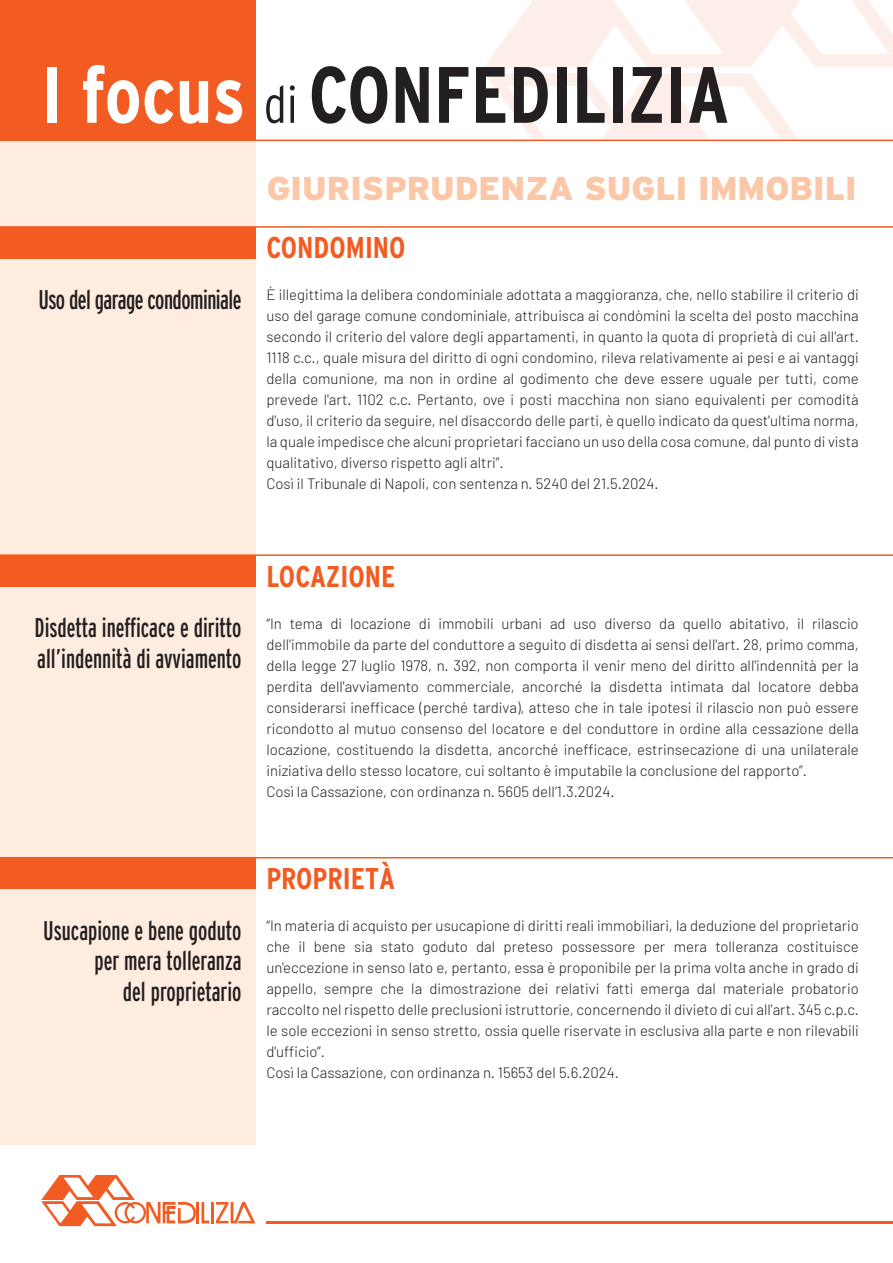
<style>
.page{position:relative;width:893px;height:1263px;background:#fff}
.page>*{position:absolute;margin:0;border:0;box-sizing:border-box;transform-origin:0 0}
.t1{font:700 condensed 79.65px "Interstate";color:#231f20}
.t2{font:900 33px "Interstate";color:#fbc7a7}
.t3{font:700 condensed 30px "Interstate";color:#f25b21}
.t4{font:extra-condensed 27px/30.5px "Interstate";color:#231f20}
.t5{font:extra-condensed 27px "Interstate";letter-spacing:-.02em;color:#231f20}
.t6{font:300 15px/21px "Barlow";color:#231f20}
.s1{color:#fff}
.s2{font-weight:300;font-size:51.75px}
</style>
<div class="page">
<div style="left:0;top:0;width:255px;height:1144px;background:#feecdf"></div>
<hr style="left:267px;top:1221px;width:626px;height:2px;background:#f25b21">
<hr style="left:196px;top:1202px;width:3px;height:21px;background:#f25b21">
<svg style="left:202px;top:1202px;width:7px;height:21px"></svg>
<hr style="left:211px;top:1202px;width:3px;height:21px;background:#f25b21">
<svg style="left:216px;top:1202px;width:39px;height:21px"></svg>
<svg style="left:41px;top:1175px;width:155px;height:51px"></svg>
<svg style="left:484px;top:0;width:409px;height:67px"></svg>
<svg style="left:485px;top:73px;width:313px;height:66px"></svg>
<div style="left:0;top:0;width:255px;height:140px;background:#f25b21"></div>
<hr style="left:0;top:140px;width:893px;height:1px;background:#f25b21">
<hr style="left:0;top:554px;width:893px;height:2px;background:#f25b21">
<div style="left:0;top:555px;width:255px;height:31px;background:#f25b21"></div>
<hr style="left:0;top:857px;width:893px;height:1px;background:#f25b21">
<div style="left:0;top:858px;width:255px;height:31px;background:#f25b21"></div>
<hr style="left:0;top:226px;width:893px;height:2px;background:#f25b21">
<div style="left:0;top:227px;width:255px;height:31px;background:#f25b21"></div>
<h1 class="t1" style="left:41px;top:50px;width:690px"><span class="s1">I focus</span> <span class="s2">di</span> CONFEDILIZIA</h1>
<h2 class="t2" style="left:267px;top:169px;width:591px">GIURISPRUDENZA SUGLI IMMOBILI</h2>
<h3 class="t5" style="left:38px;top:284px;width:205px">Uso del garage condominiale</h3>
<h3 class="t3" style="left:266px;top:231px;width:141px">CONDOMINO</h3>
<p class="t6" style="left:266px;top:284px;width:594px">È illegittima la delibera condominiale adottata a maggioranza, che, nello stabilire il criterio di uso del garage comune condominiale, attribuisca ai condòmini la scelta del posto macchina secondo il criterio del valore degli appartamenti, in quanto la quota di proprietà di cui all'art.<br>1118 c.c., quale misura del diritto di ogni condomino, rileva relativamente ai pesi e ai vantaggi della comunione, ma non in ordine al godimento che deve essere uguale per tutti, come prevede l'art. 1102 c.c. Pertanto, ove i posti macchina non siano equivalenti per comodità d'uso, il criterio da seguire, nel disaccordo delle parti, è quello indicato da quest'ultima norma, la quale impedisce che alcuni proprietari facciano un uso della cosa comune, dal punto di vista qualitativo, diverso rispetto agli altri”.<br>Così il Tribunale di Napoli, con sentenza n. 5240 del 21.5.2024.</p>
<h3 class="t4" style="left:35px;top:612px;width:208px">Disdetta inefficace e diritto all’indennità di avviamento</h3>
<h3 class="t3" style="left:266px;top:559px;width:130px">LOCAZIONE</h3>
<p class="t6" style="left:266px;top:612px;width:594px">“In tema di locazione di immobili urbani ad uso diverso da quello abitativo, il rilascio dell'immobile da parte del conduttore a seguito di disdetta ai sensi dell'art. 28, primo comma, della legge 27 luglio 1978, n. 392, non comporta il venir meno del diritto all'indennità per la perdita dell'avviamento commerciale, ancorché la disdetta intimata dal locatore debba considerarsi inefficace (perché tardiva), atteso che in tale ipotesi il rilascio non può essere ricondotto al mutuo consenso del locatore e del conduttore in ordine alla cessazione della locazione, costituendo la disdetta, ancorché inefficace, estrinsecazione di una unilaterale iniziativa dello stesso locatore, cui soltanto è imputabile la conclusione del rapporto”.<br>Così la Cassazione, con ordinanza n. 5605 dell’1.3.2024.</p>
<h3 class="t4" style="left:43px;top:915px;width:200px;text-align:right">Usucapione e bene goduto per mera tolleranza<br>del proprietario</h3>
<h3 class="t3" style="left:266px;top:862px;width:130px">PROPRIETÀ</h3>
<p class="t6" style="left:266px;top:915px;width:594px">“In materia di acquisto per usucapione di diritti reali immobiliari, la deduzione del proprietario che il bene sia stato goduto dal preteso possessore per mera tolleranza costituisce un'eccezione in senso lato e, pertanto, essa è proponibile per la prima volta anche in grado di appello, sempre che la dimostrazione dei relativi fatti emerga dal materiale probatorio raccolto nel rispetto delle preclusioni istruttorie, concernendo il divieto di cui all'art. 345 c.p.c. le sole eccezioni in senso stretto, ossia quelle riservate in esclusiva alla parte e non rilevabili d'ufficio”.<br>Così la Cassazione, con ordinanza n. 15653 del 5.6.2024.</p>
</div>
